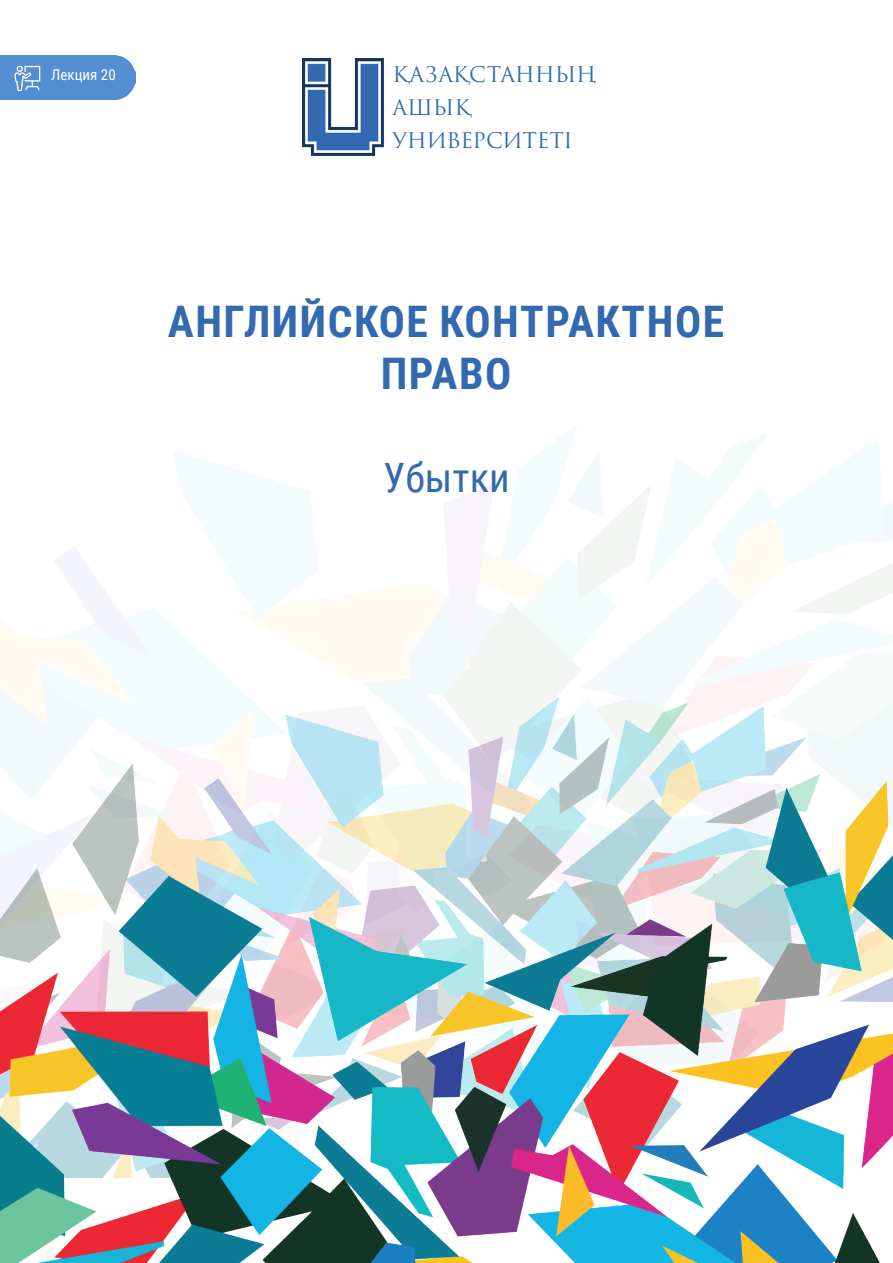
<style>
.page{position:relative;width:893px;height:1263px;background:#fff}
.page>*{position:absolute;margin:0;border:0;box-sizing:border-box;transform-origin:0 0}
.t1{font:700 43.5px/52.2px "Roboto Condensed";letter-spacing:.035em;color:#3269b1;text-align:center}
.t2{font:40.5px "Roboto Condensed";color:#3269b1}
.t3{font:21px "Trajan Pro 3";letter-spacing:-.01em;color:#3269b1}
.t4{font:15px "Roboto Condensed";color:#fff}
</style>
<div class="page">
<img style="left:0;top:425px;width:893px;height:638px">
<img style="left:302px;top:58px;width:82px;height:98px">
<img style="left:0;top:696px;width:892px;height:33px">
<img style="left:0;top:729px;width:892px;height:534px">
<div style="left:0;top:55px;width:136px;height:45px;background:#538dd2"></div>
<svg style="left:14px;top:66px;width:26px;height:25px"></svg>
<p class="t4" style="left:51px;top:64px;width:66px">Лекция 20</p>
<p class="t3" style="left:393px;top:60px;width:205px">ҚАЗАҚСТАННЫҢ</p>
<p class="t3" style="left:393px;top:93px;width:80px">АШЫҚ</p>
<p class="t3" style="left:393px;top:126px;width:182px">УНИВЕРСИТЕТІ</p>
<p class="t1" style="left:168px;top:294px;width:558px">АНГЛИЙСКОЕ КОНТРАКТНОЕ<br>ПРАВО</p>
<p class="t2" style="left:383px;top:449px;width:128px">Убытки</p>
</div>
